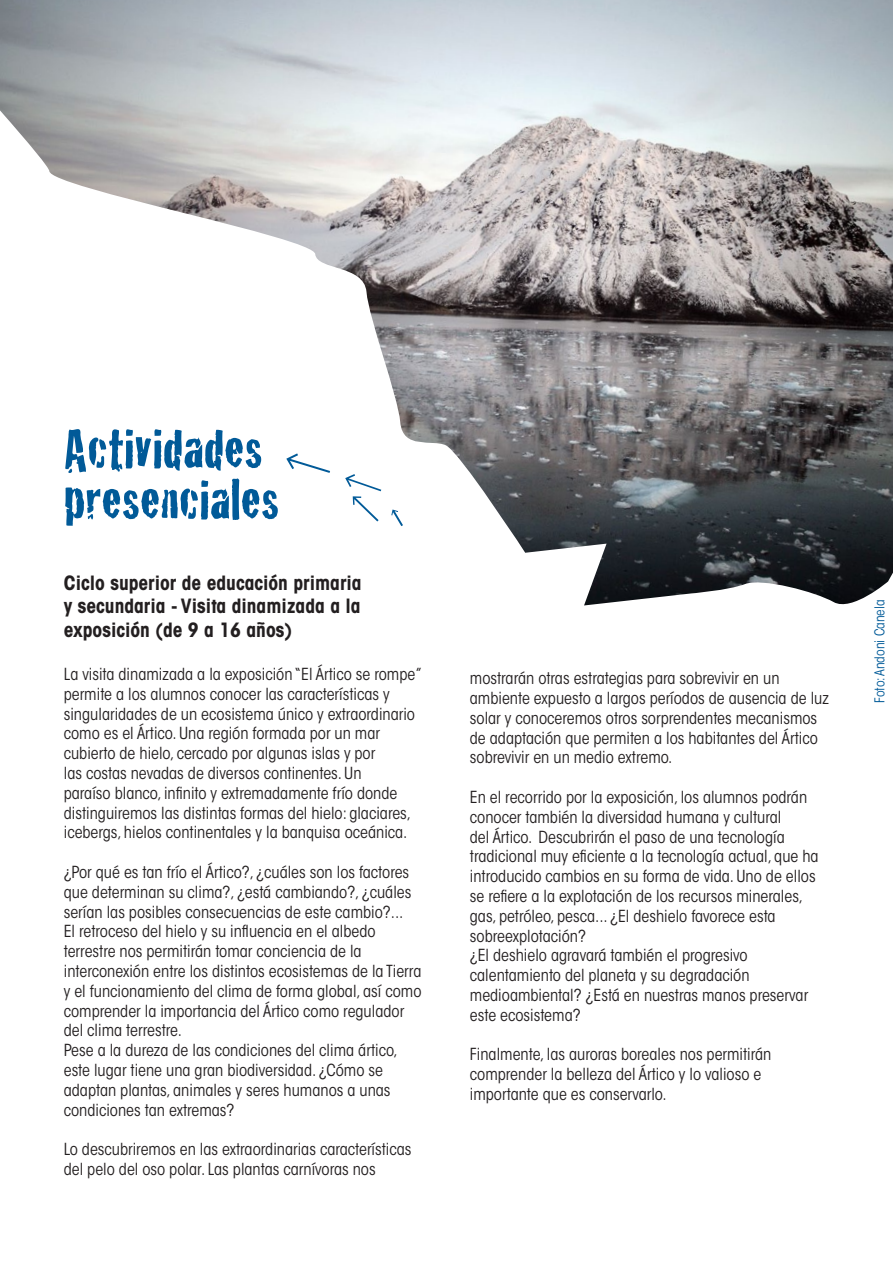
<style>
.page{position:relative;width:893px;height:1263px;background:#fff}
.page>*{position:absolute;margin:0;border:0;box-sizing:border-box;transform-origin:0 0}
.t1{font:57.75px/51px "Cracked";color:#015a98}
.t2{font:700 condensed 19.5px/23.4px "ITC Avant Garde Std";color:#231f20;text-align:justify}
.t3{font:condensed 16.5px/19.8px "ITC Avant Garde Std";color:#231f20}
.t4{font:condensed 13.5px "ITC Avant Garde Std";color:#015a98}
</style>
<div class="page">
<img style="left:0;top:0;width:893px;height:606px">
<h1 class="t1" style="left:64px;top:420px;width:217px">Actividades presenciales</h1>
<p class="t2" style="left:64px;top:571px;width:299px">Ciclo superior de educación primaria y secundaria - Visita dinamizada a la exposición (de 9 a 16 años)</p>
<p class="t3" style="left:64px;top:664px;width:360px">La visita dinamizada a la exposición “El Ártico se rompe” permite a los alumnos conocer las características y singularidades de un ecosistema único y extraordinario como es el Ártico. Una región formada por un mar cubierto de hielo, cercado por algunas islas y por<br>las costas nevadas de diversos continentes. Un<br>paraíso blanco, infinito y extremadamente frío donde distinguiremos las distintas formas del hielo: glaciares, icebergs, hielos continentales y la banquisa oceánica.</p>
<p class="t3" style="left:64px;top:862px;width:359px">¿Por qué es tan frío el Ártico?, ¿cuáles son los factores que determinan su clima?, ¿está cambiando?, ¿cuáles serían las posibles consecuencias de este cambio?...<br>El retroceso del hielo y su influencia en el albedo terrestre nos permitirán tomar conciencia de la interconexión entre los distintos ecosistemas de la Tierra y el funcionamiento del clima de forma global, así como comprender la importancia del Ártico como regulador del clima terrestre.<br>Pese a la dureza de las condiciones del clima ártico, este lugar tiene una gran biodiversidad. ¿Cómo se adaptan plantas, animales y seres humanos a unas condiciones tan extremas?</p>
<p class="t3" style="left:64px;top:1139px;width:349px">Lo descubriremos en las extraordinarias características del pelo del oso polar. Las plantas carnívoras nos</p>
<p class="t3" style="left:470px;top:668px;width:361px">mostrarán otras estrategias para sobrevivir en un ambiente expuesto a largos períodos de ausencia de luz solar y conoceremos otros sorprendentes mecanismos de adaptación que permiten a los habitantes del Ártico sobrevivir en un medio extremo.</p>
<p class="t3" style="left:470px;top:787px;width:350px">En el recorrido por la exposición, los alumnos podrán conocer también la diversidad humana y cultural<br>del Ártico. Descubrirán el paso de una tecnología tradicional muy eficiente a la tecnología actual, que ha introducido cambios en su forma de vida. Uno de ellos se refiere a la explotación de los recursos minerales, gas, petróleo, pesca... ¿El deshielo favorece esta sobreexplotación?<br>¿El deshielo agravará también el progresivo calentamiento del planeta y su degradación medioambiental? ¿Está en nuestras manos preservar este ecosistema?</p>
<p class="t3" style="left:470px;top:1044px;width:303px">Finalmente, las auroras boreales nos permitirán comprender la belleza del Ártico y lo valioso e importante que es conservarlo.</p>
<p class="t4" style="left:871px;top:703px;width:105px;rotate:-90deg">Foto: Andoni Canela</p>
</div>
